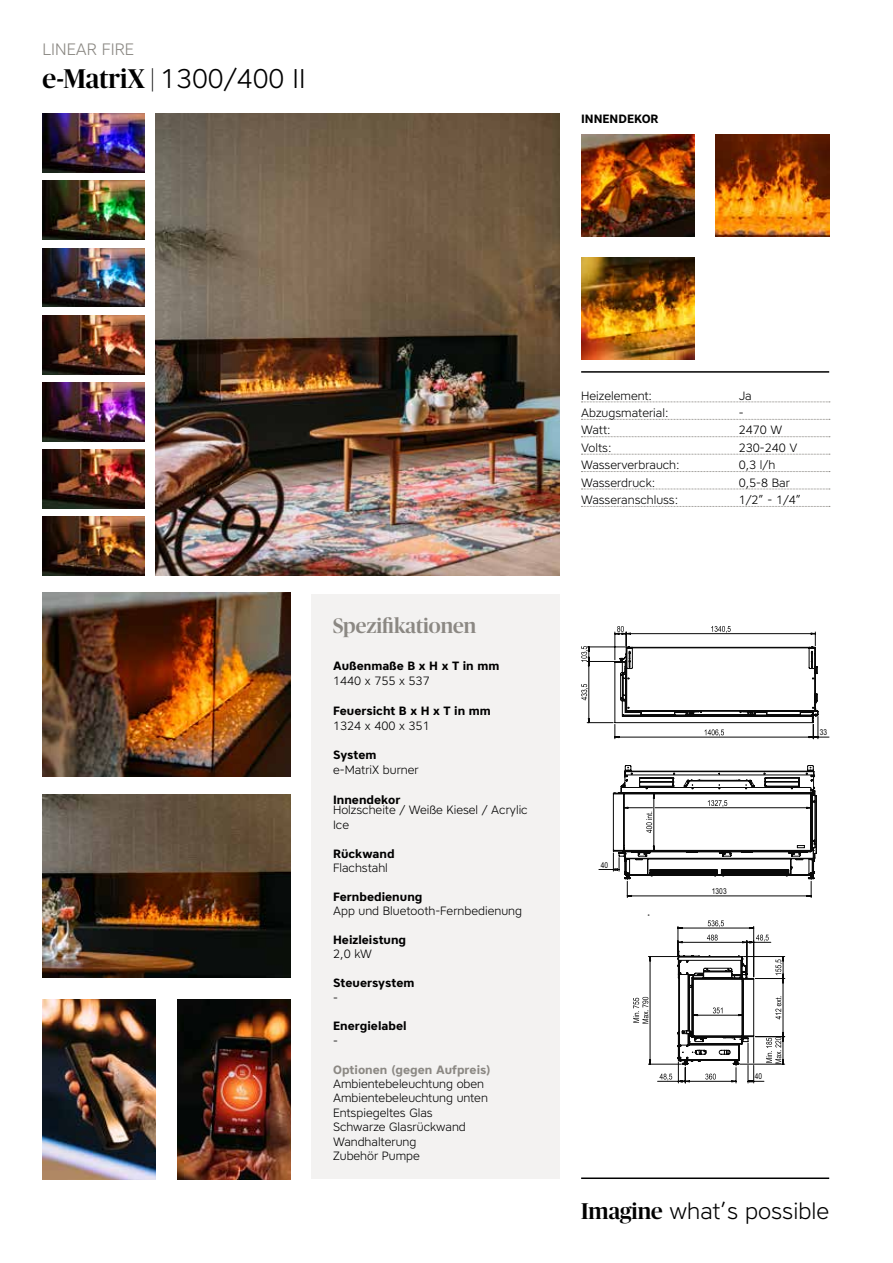
<style>
.page{position:relative;width:893px;height:1263px;background:#fff}
.page>*{position:absolute;margin:0;border:0;box-sizing:border-box;transform-origin:0 0}
.t1{font:300 27px "Core Sans A35";color:#000}
.t2{font:300 22.8px "Core Sans A35";color:#000}
.t3{font:500 21px "Publico Banner";color:#8b8883}
.t4{font:300 16.5px "Core Sans A35";color:#8b8883}
.t5{font:300 12px/14.4px "Core Sans A35";color:#000}
.t6{font:700 12px "Core Sans A65";color:#000}
.t7{font:700 12px "Core Sans A65";color:#8b8883}
.t8{font:8.1px "Arial Narrow";color:#090909}
.s1{font-family:"Publico Banner";font-weight:500}
</style>
<div class="page">
<hr style="left:581px;top:371px;width:248px;height:2px;background:#000">
<div style="left:312px;top:594px;width:248px;height:585px;background:#f3f2f1"></div>
<img style="left:43px;top:593px;width:248px;height:184px">
<img style="left:43px;top:794px;width:248px;height:184px">
<img style="left:581px;top:135px;width:113px;height:101px">
<img style="left:716px;top:135px;width:113px;height:101px">
<img style="left:581px;top:258px;width:113px;height:101px">
<svg style="left:581px;top:402px;width:249px;height:1px"></svg>
<svg style="left:581px;top:419px;width:249px;height:1px"></svg>
<svg style="left:581px;top:436px;width:249px;height:1px"></svg>
<svg style="left:581px;top:454px;width:249px;height:1px"></svg>
<svg style="left:581px;top:471px;width:249px;height:1px"></svg>
<svg style="left:581px;top:489px;width:249px;height:1px"></svg>
<svg style="left:581px;top:506px;width:249px;height:1px"></svg>
<svg style="left:581px;top:626px;width:248px;height:113px"></svg>
<svg style="left:633px;top:915px;width:152px;height:168px"></svg>
<svg style="left:599px;top:765px;width:218px;height:133px"></svg>
<img style="left:43px;top:999px;width:113px;height:180px">
<img style="left:178px;top:999px;width:113px;height:180px">
<img style="left:156px;top:114px;width:404px;height:461px">
<img style="left:43px;top:114px;width:102px;height:59px">
<img style="left:43px;top:248px;width:102px;height:59px">
<img style="left:43px;top:382px;width:102px;height:59px">
<img style="left:43px;top:181px;width:102px;height:59px">
<img style="left:43px;top:315px;width:102px;height:59px">
<img style="left:43px;top:449px;width:102px;height:59px">
<img style="left:43px;top:517px;width:102px;height:58px">
<hr style="left:581px;top:1177px;width:248px;height:2px;background:#000">
<h3 class="t4" style="left:43px;top:38px;width:93px">LINEAR FIRE</h3>
<h1 class="t1" style="left:43px;top:61px;width:264px"><span class="s1">e-MatriX |</span> 1300/400 II</h1>
<p class="t6" style="left:581px;top:110px;width:79px">INNENDEKOR</p>
<h3 class="t3" style="left:333px;top:611px;width:145px">Spezifikationen</h3>
<p class="t6" style="left:333px;top:658px;width:168px">Außenmaße B x H x T in mm</p>
<p class="t5" style="left:333px;top:673px;width:98px">1440 x 755 x 537</p>
<p class="t6" style="left:333px;top:703px;width:159px">Feuersicht B x H x T in mm</p>
<p class="t5" style="left:333px;top:718px;width:98px">1324 x 400 x 351</p>
<p class="t6" style="left:333px;top:747px;width:45px">System</p>
<p class="t5" style="left:333px;top:762px;width:87px">e-MatriX burner</p>
<p class="t6" style="left:333px;top:792px;width:69px">Innendekor</p>
<p class="t5" style="left:333px;top:803px;width:196px">Holzscheite / Weiße Kiesel / Acrylic<br>Ice</p>
<p class="t6" style="left:333px;top:845px;width:63px">Rückwand</p>
<p class="t5" style="left:333px;top:860px;width:56px">Flachstahl</p>
<p class="t6" style="left:333px;top:889px;width:91px">Fernbedienung</p>
<p class="t5" style="left:333px;top:903px;width:190px">App und Bluetooth-Fernbedienung</p>
<p class="t6" style="left:333px;top:932px;width:75px">Heizleistung</p>
<p class="t5" style="left:333px;top:947px;width:40px">2,0 kW</p>
<p class="t6" style="left:333px;top:975px;width:83px">Steuersystem</p>
<p class="t5" style="left:333px;top:990px;width:6px">-</p>
<p class="t6" style="left:333px;top:1018px;width:75px">Energielabel</p>
<p class="t5" style="left:333px;top:1033px;width:6px">-</p>
<p class="t7" style="left:333px;top:1061px;width:159px">Optionen (gegen Aufpreis)</p>
<p class="t5" style="left:333px;top:1076px;width:156px">Ambientebeleuchtung oben<br>Ambientebeleuchtung unten<br>Entspiegeltes Glas<br>Schwarze Glasrückwand<br>Wandhalterung<br>Zubehör Pumpe</p>
<p class="t5" style="left:581px;top:388px;width:72px">Heizelement:</p>
<p class="t5" style="left:739px;top:388px;width:15px">Ja</p>
<p class="t5" style="left:581px;top:405px;width:89px">Abzugsmaterial:</p>
<p class="t5" style="left:739px;top:405px;width:6px">-</p>
<p class="t5" style="left:581px;top:423px;width:31px">Watt:</p>
<p class="t5" style="left:739px;top:423px;width:45px">2470 W</p>
<p class="t5" style="left:581px;top:440px;width:32px">Volts:</p>
<p class="t5" style="left:739px;top:440px;width:60px">230-240 V</p>
<p class="t5" style="left:581px;top:458px;width:100px">Wasserverbrauch:</p>
<p class="t5" style="left:739px;top:458px;width:38px">0,3 l/h</p>
<p class="t5" style="left:581px;top:475px;width:76px">Wasserdruck:</p>
<p class="t5" style="left:739px;top:475px;width:53px">0,5-8 Bar</p>
<p class="t5" style="left:581px;top:492px;width:99px">Wasseranschluss:</p>
<p class="t5" style="left:739px;top:492px;width:64px">1/2” - 1/4”</p>
<p class="t8" style="left:601px;top:859px;width:9px">40</p>
<p class="t8" style="left:712px;top:885px;width:16px">1303</p>
<p class="t8" style="left:820px;top:726px;width:9px">33</p>
<p class="t8" style="left:755px;top:1071px;width:9px">40</p>
<h2 class="t2" style="left:581px;top:1196px;width:250px"><span class="s1">Imagine</span> what’s possible</h2>
</div>
